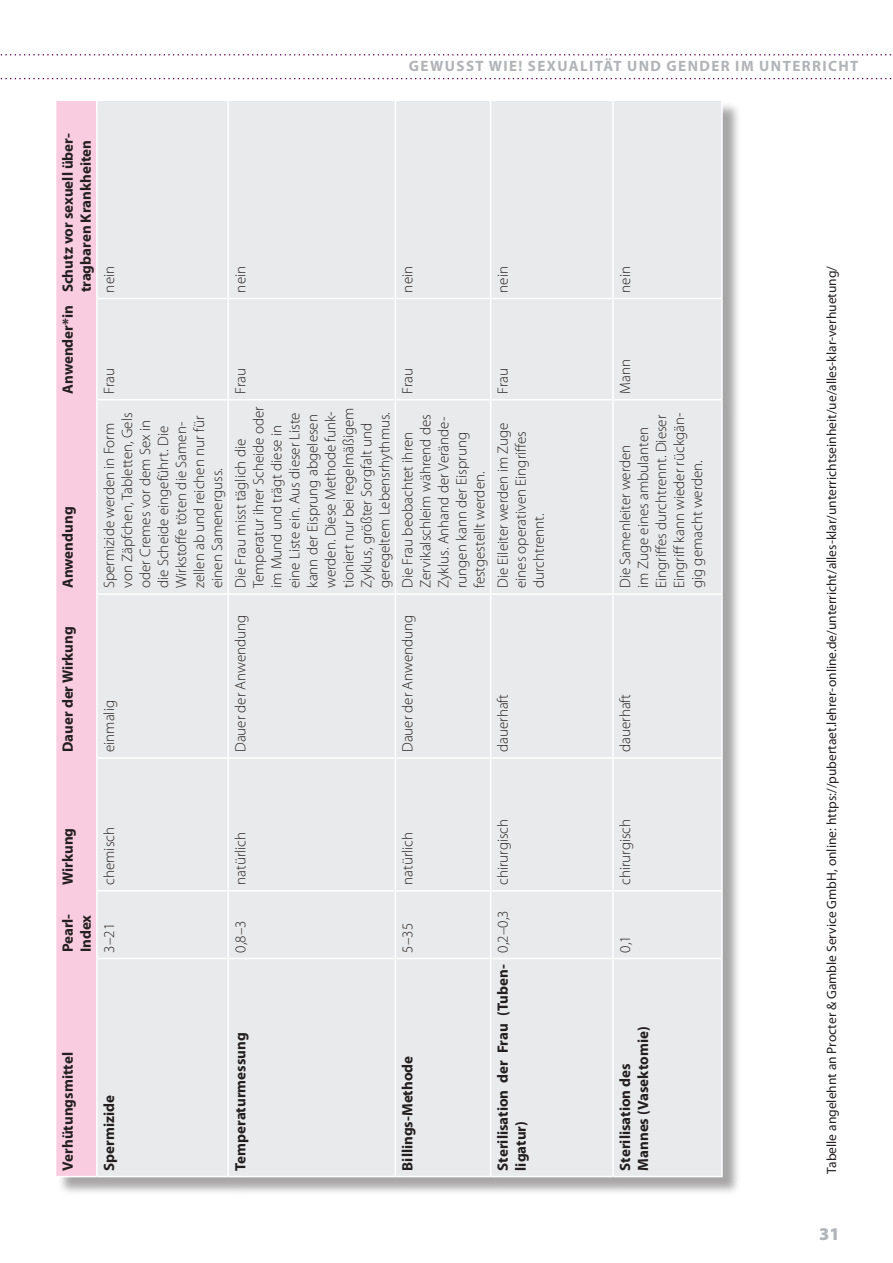
<style>
.page{position:relative;width:893px;height:1263px;background:#fff}
.page>*{position:absolute;margin:0;border:0;box-sizing:border-box;transform-origin:0 0}
.t1{font:900 18px "Myriad Pro";color:#b2b3b7}
.t2{font:300 15px/18px "Myriad Pro";color:#231f20}
.t3{font:700 15px/18px "Myriad Pro";color:#231f20}
.t4{font:700 15px "Myriad Pro";letter-spacing:.095em;color:#b2b3b7}
.t5{font:13.5px "Myriad Pro";color:#231f20}
</style>
<div class="page">
<svg style="left:0;top:78px;width:892px;height:1px"></svg>
<svg style="left:0;top:54px;width:892px;height:2px"></svg>
<div style="left:57px;top:102px;width:684px;height:1094px;background:#231f20;opacity:.4"></div>
<svg style="left:56px;top:101px;width:40px;height:1075px;background:#f9d0e1"></svg>
<div style="left:98px;top:101px;width:623px;height:1075px;background:#e9eaeb"></div>
<hr style="left:98px;top:1176px;width:129px;height:1px;background:#fff">
<hr style="left:98px;top:757px;width:129px;height:2px;background:#fff">
<hr style="left:98px;top:593px;width:129px;height:2px;background:#fff">
<hr style="left:98px;top:399px;width:129px;height:1px;background:#fff">
<hr style="left:98px;top:298px;width:129px;height:1px;background:#fff">
<hr style="left:227px;top:958px;width:2px;height:219px;background:#fff">
<hr style="left:229px;top:1176px;width:166px;height:1px;background:#fff">
<hr style="left:227px;top:891px;width:2px;height:67px;background:#fff">
<hr style="left:227px;top:758px;width:2px;height:133px;background:#fff">
<hr style="left:227px;top:594px;width:2px;height:164px;background:#fff">
<hr style="left:229px;top:757px;width:166px;height:2px;background:#fff">
<hr style="left:227px;top:400px;width:2px;height:194px;background:#fff">
<hr style="left:229px;top:593px;width:166px;height:2px;background:#fff">
<hr style="left:227px;top:298px;width:2px;height:102px;background:#fff">
<hr style="left:229px;top:399px;width:166px;height:1px;background:#fff">
<hr style="left:227px;top:99px;width:2px;height:199px;background:#fff">
<hr style="left:229px;top:298px;width:166px;height:1px;background:#fff">
<hr style="left:396px;top:1176px;width:94px;height:1px;background:#fff">
<hr style="left:396px;top:757px;width:94px;height:2px;background:#fff">
<hr style="left:396px;top:593px;width:94px;height:2px;background:#fff">
<hr style="left:396px;top:399px;width:94px;height:1px;background:#fff">
<hr style="left:396px;top:298px;width:94px;height:1px;background:#fff">
<hr style="left:490px;top:958px;width:1px;height:219px;background:#fff">
<hr style="left:491px;top:1176px;width:121px;height:1px;background:#fff">
<hr style="left:490px;top:891px;width:1px;height:67px;background:#fff">
<hr style="left:490px;top:758px;width:1px;height:133px;background:#fff">
<hr style="left:490px;top:594px;width:1px;height:164px;background:#fff">
<hr style="left:491px;top:757px;width:121px;height:2px;background:#fff">
<hr style="left:490px;top:400px;width:1px;height:194px;background:#fff">
<hr style="left:491px;top:593px;width:121px;height:2px;background:#fff">
<hr style="left:490px;top:298px;width:1px;height:102px;background:#fff">
<hr style="left:491px;top:399px;width:121px;height:1px;background:#fff">
<hr style="left:490px;top:99px;width:1px;height:199px;background:#fff">
<hr style="left:491px;top:298px;width:121px;height:1px;background:#fff">
<hr style="left:612px;top:958px;width:2px;height:219px;background:#fff">
<hr style="left:614px;top:1176px;width:107px;height:1px;background:#fff">
<hr style="left:612px;top:891px;width:2px;height:67px;background:#fff">
<hr style="left:612px;top:758px;width:2px;height:133px;background:#fff">
<hr style="left:612px;top:594px;width:2px;height:164px;background:#fff">
<hr style="left:614px;top:757px;width:107px;height:2px;background:#fff">
<hr style="left:612px;top:400px;width:2px;height:194px;background:#fff">
<hr style="left:614px;top:593px;width:107px;height:2px;background:#fff">
<hr style="left:612px;top:298px;width:2px;height:102px;background:#fff">
<hr style="left:614px;top:399px;width:107px;height:1px;background:#fff">
<hr style="left:612px;top:99px;width:2px;height:199px;background:#fff">
<hr style="left:614px;top:298px;width:107px;height:1px;background:#fff">
<hr style="left:721px;top:958px;width:2px;height:219px;background:#fff">
<hr style="left:721px;top:891px;width:2px;height:67px;background:#fff">
<hr style="left:721px;top:758px;width:2px;height:133px;background:#fff">
<hr style="left:721px;top:594px;width:2px;height:164px;background:#fff">
<hr style="left:721px;top:400px;width:2px;height:194px;background:#fff">
<hr style="left:721px;top:298px;width:2px;height:102px;background:#fff">
<hr style="left:721px;top:99px;width:2px;height:199px;background:#fff">
<hr style="left:98px;top:958px;width:129px;height:1px;background:#fff">
<hr style="left:98px;top:890px;width:129px;height:2px;background:#fff">
<hr style="left:229px;top:958px;width:166px;height:1px;background:#fff">
<hr style="left:229px;top:890px;width:166px;height:2px;background:#fff">
<hr style="left:395px;top:958px;width:1px;height:219px;background:#fff">
<hr style="left:395px;top:891px;width:1px;height:67px;background:#fff">
<hr style="left:396px;top:958px;width:94px;height:1px;background:#fff">
<hr style="left:395px;top:758px;width:1px;height:133px;background:#fff">
<hr style="left:396px;top:890px;width:94px;height:2px;background:#fff">
<hr style="left:395px;top:594px;width:1px;height:164px;background:#fff">
<hr style="left:395px;top:400px;width:1px;height:194px;background:#fff">
<hr style="left:395px;top:298px;width:1px;height:102px;background:#fff">
<hr style="left:395px;top:99px;width:1px;height:199px;background:#fff">
<hr style="left:491px;top:958px;width:121px;height:1px;background:#fff">
<hr style="left:491px;top:890px;width:121px;height:2px;background:#fff">
<hr style="left:614px;top:958px;width:107px;height:1px;background:#fff">
<hr style="left:614px;top:890px;width:107px;height:2px;background:#fff">
<hr style="left:56px;top:1176px;width:40px;height:1px;background:#fff">
<hr style="left:96px;top:958px;width:2px;height:219px;background:#fff">
<hr style="left:96px;top:891px;width:2px;height:67px;background:#fff">
<hr style="left:96px;top:758px;width:2px;height:133px;background:#fff">
<hr style="left:96px;top:594px;width:2px;height:164px;background:#fff">
<hr style="left:96px;top:400px;width:2px;height:194px;background:#fff">
<hr style="left:96px;top:298px;width:2px;height:102px;background:#fff">
<hr style="left:96px;top:99px;width:2px;height:199px;background:#fff">
<p class="t4" style="left:409px;top:57px;width:451px">GEWUSST WIE! SEXUALITÄT UND GENDER IM UNTERRICHT</p>
<p class="t3" style="left:58px;top:292px;width:161px;text-indent:-101px;rotate:-90deg">Anwender*in Schutz vor sexuell über&shy;tragbaren Krankheiten</p>
<p class="t3" style="left:58px;top:588px;width:83px;rotate:-90deg">Anwendung</p>
<p class="t2" style="left:100px;top:292px;width:28px;rotate:-90deg">nein</p>
<p class="t2" style="left:231px;top:292px;width:28px;rotate:-90deg">nein</p>
<p class="t2" style="left:398px;top:293px;width:28px;rotate:-90deg">nein</p>
<p class="t2" style="left:100px;top:394px;width:27px;rotate:-90deg">Frau</p>
<p class="t2" style="left:100px;top:588px;width:177px;rotate:-90deg">Spermizide werden in Form von Zäpfchen, Tabletten, Gels oder Cremes vor dem Sex in die Scheide eingeführt. Die<br>Wirkstoffe töten die Samen&shy;zellen ab und reichen nur für einen Samenerguss.</p>
<p class="t2" style="left:231px;top:394px;width:27px;rotate:-90deg">Frau</p>
<p class="t2" style="left:231px;top:588px;width:183px;rotate:-90deg">Die Frau misst täglich die<br>Temperatur ihrer Scheide oder im Mund und trägt diese in eine Liste ein. Aus dieser Liste kann der Eisprung abgelesen werden. Diese Methode funk&shy;tioniert nur bei regelmäßigem<br>Zyklus, größter Sorgfalt und geregeltem Lebensrhythmus.</p>
<p class="t2" style="left:398px;top:394px;width:27px;rotate:-90deg">Frau</p>
<p class="t2" style="left:398px;top:588px;width:175px;rotate:-90deg">Die Frau beobachtet ihren<br>Zervikalschleim während des<br>Zyklus. Anhand der Verände&shy;rungen kann der Eisprung festgestellt werden.</p>
<p class="t2" style="left:494px;top:293px;width:28px;rotate:-90deg">nein</p>
<p class="t2" style="left:494px;top:394px;width:27px;rotate:-90deg">Frau</p>
<p class="t2" style="left:494px;top:588px;width:167px;rotate:-90deg">Die Eileiter werden im Zuge eines operativen Eingriffes durchtrennt.</p>
<p class="t3" style="left:58px;top:752px;width:127px;rotate:-90deg">Dauer der Wirkung</p>
<p class="t2" style="left:100px;top:752px;width:54px;rotate:-90deg">einmalig</p>
<p class="t2" style="left:231px;top:752px;width:139px;rotate:-90deg">Dauer der Anwendung</p>
<p class="t2" style="left:398px;top:752px;width:139px;rotate:-90deg">Dauer der Anwendung</p>
<p class="t2" style="left:494px;top:752px;width:60px;rotate:-90deg">dauerhaft</p>
<p class="t3" style="left:58px;top:885px;width:59px;rotate:-90deg">Wirkung</p>
<p class="t3" style="left:58px;top:952px;width:40px;rotate:-90deg">Pearl-<br>Index</p>
<p class="t2" style="left:100px;top:885px;width:59px;rotate:-90deg">chemisch</p>
<p class="t2" style="left:100px;top:952px;width:31px;rotate:-90deg">3–21</p>
<p class="t3" style="left:58px;top:1170px;width:120px;rotate:-90deg">Verhütungsmittel</p>
<p class="t3" style="left:100px;top:1170px;width:77px;rotate:-90deg">Spermizide</p>
<p class="t2" style="left:231px;top:885px;width:55px;rotate:-90deg">natürlich</p>
<p class="t2" style="left:231px;top:952px;width:34px;rotate:-90deg">0,8–3</p>
<p class="t3" style="left:231px;top:1170px;width:140px;rotate:-90deg">Temperaturmessung</p>
<p class="t2" style="left:398px;top:885px;width:55px;rotate:-90deg">natürlich</p>
<p class="t2" style="left:398px;top:952px;width:31px;rotate:-90deg">5–35</p>
<p class="t3" style="left:398px;top:1170px;width:116px;rotate:-90deg">Billings-Methode</p>
<p class="t2" style="left:494px;top:885px;width:68px;rotate:-90deg">chirurgisch</p>
<p class="t2" style="left:494px;top:952px;width:43px;rotate:-90deg">0,2–0,3</p>
<p class="t3" style="left:493px;top:1171px;width:208px;rotate:-90deg">Sterilisation der Frau (Tuben&shy;ligatur)</p>
<p class="t2" style="left:616px;top:293px;width:28px;rotate:-90deg">nein</p>
<p class="t5" style="left:823px;top:1174px;width:909px;rotate:-90deg">Tabelle angelehnt an Procter &amp; Gamble Service GmbH, online: https://pubertaet.lehrer-online.de/unterricht/alles-klar/unterrichtseinheit/ue/alles-klar-verhuetung/</p>
<p class="t2" style="left:616px;top:394px;width:36px;rotate:-90deg">Mann</p>
<p class="t2" style="left:616px;top:588px;width:177px;rotate:-90deg">Die Samenleiter werden<br>im Zuge eines ambulanten<br>Eingriffes durchtrennt. Dieser<br>Eingriff kann wieder rückgän&shy;gig gemacht werden.</p>
<p class="t2" style="left:616px;top:752px;width:60px;rotate:-90deg">dauerhaft</p>
<p class="t2" style="left:616px;top:885px;width:68px;rotate:-90deg">chirurgisch</p>
<p class="t2" style="left:616px;top:952px;width:19px;rotate:-90deg">0,1</p>
<p class="t3" style="left:616px;top:1171px;width:145px;rotate:-90deg">Sterilisation des<br>Mannes (Vasektomie)</p>
<p class="t1" style="left:819px;top:1221px;width:22px">31</p>
</div>
